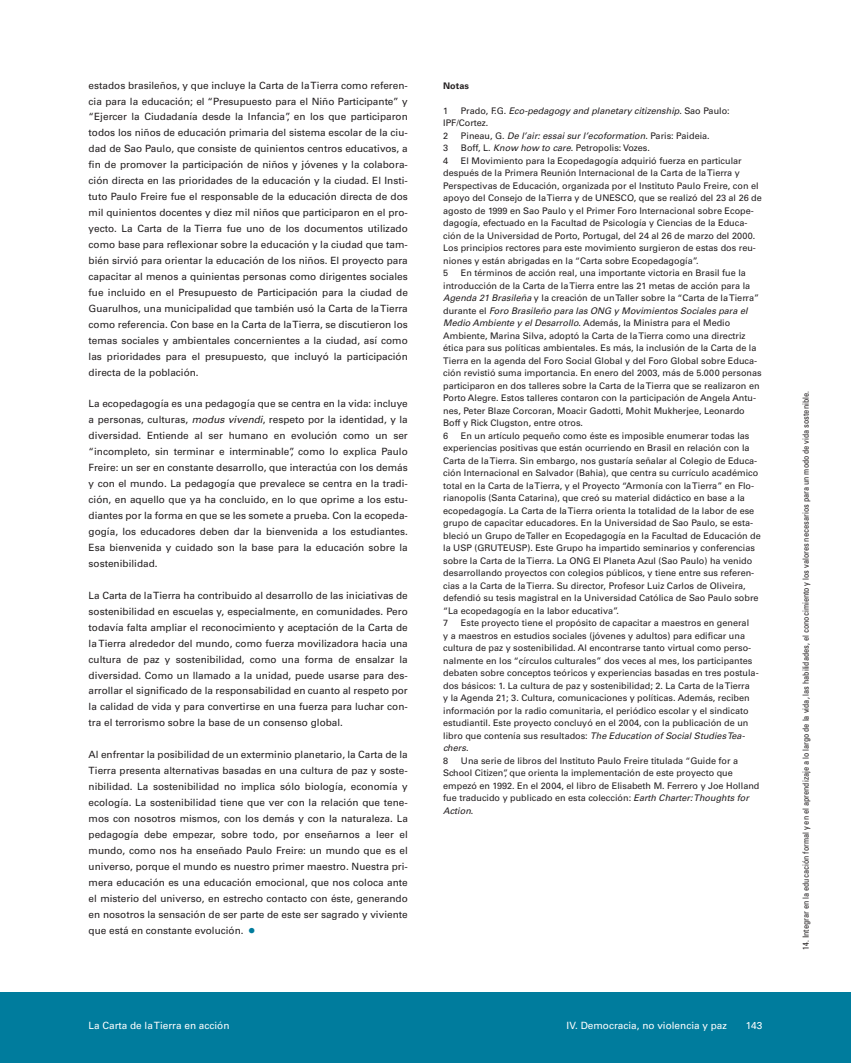
<style>
.page{position:relative;width:851px;height:1063px;background:#fff}
.page>*{position:absolute;margin:0;border:0;box-sizing:border-box;transform-origin:0 0}
.t1{font:10px/16px "Univers";color:#231f20;text-align:justify}
.t2{font:10px "Univers";color:#fff}
.t3{font:9px/12.5px "Univers";color:#231f20}
.t4{font:italic 9px/12.5px "Univers";color:#231f20}
.t5{font:700 9px "Univers";color:#231f20}
.t6{font:condensed 8.5px "Univers";color:#231f20}
.s1{font-style:italic}
.s2{font-size:15px;color:#007c9d}
.s3{font-style:normal}
</style>
<div class="page">
<div style="left:0;top:992px;width:850px;height:71px;background:#007c9d"></div>
<p class="t1" style="left:89px;top:78px;width:321px">estados brasileños, y que incluye la Carta de la Tierra como referen&shy;cia para la educación; el “Presupuesto para el Niño Participante” y “Ejercer la Ciudadanía desde la Infancia”, en los que participaron todos los niños de educación primaria del sistema escolar de la ciu&shy;dad de Sao Paulo, que consiste de quinientos centros educativos, a fin de promover la participación de niños y jóvenes y la colabora&shy;ción directa en las prioridades de la educación y la ciudad. El Insti&shy;tuto Paulo Freire fue el responsable de la educación directa de dos mil quinientos docentes y diez mil niños que participaron en el pro&shy;yecto. La Carta de la Tierra fue uno de los documentos utilizado como base para reflexionar sobre la educación y la ciudad que tam&shy;bién sirvió para orientar la educación de los niños. El proyecto para capacitar al menos a quinientas personas como dirigentes sociales fue incluido en el Presupuesto de Participación para la ciudad de Guarulhos, una municipalidad que también usó la Carta de la Tierra como referencia. Con base en la Carta de la Tierra, se discutieron los temas sociales y ambientales concernientes a la ciudad, así como las prioridades para el presupuesto, que incluyó la participación directa de la población.</p>
<p class="t1" style="left:89px;top:397px;width:321px">La ecopedagogía es una pedagogía que se centra en la vida: incluye a personas, culturas, <span class="s1">modus vivendi</span>, respeto por la identidad, y la diversidad. Entiende al ser humano en evolución como un ser “incompleto, sin terminar e interminable”, como lo explica Paulo Freire: un ser en constante desarrollo, que interactúa con los demás y con el mundo. La pedagogía que prevalece se centra en la tradi&shy;ción, en aquello que ya ha concluido, en lo que oprime a los estu&shy;diantes por la forma en que se les somete a prueba. Con la ecopeda&shy;gogía, los educadores deben dar la bienvenida a los estudiantes.<br>Esa bienvenida y cuidado son la base para la educación sobre la sostenibilidad.</p>
<p class="t1" style="left:89px;top:588px;width:321px">La Carta de la Tierra ha contribuido al desarrollo de las iniciativas de sostenibilidad en escuelas y, especialmente, en comunidades. Pero todavía falta ampliar el reconocimiento y aceptación de la Carta de la Tierra alrededor del mundo, como fuerza movilizadora hacia una cultura de paz y sostenibilidad, como una forma de ensalzar la diversidad. Como un llamado a la unidad, puede usarse para des&shy;arrollar el significado de la responsabilidad en cuanto al respeto por la calidad de vida y para convertirse en una fuerza para luchar con&shy;tra el terrorismo sobre la base de un consenso global.</p>
<p class="t1" style="left:89px;top:748px;width:321px">Al enfrentar la posibilidad de un exterminio planetario, la Carta de la Tierra presenta alternativas basadas en una cultura de paz y soste&shy;nibilidad. La sostenibilidad no implica sólo biología, economía y ecología. La sostenibilidad tiene que ver con la relación que tene&shy;mos con nosotros mismos, con los demás y con la naturaleza. La pedagogía debe empezar, sobre todo, por enseñarnos a leer el mundo, como nos ha enseñado Paulo Freire: un mundo que es el universo, porque el mundo es nuestro primer maestro. Nuestra pri&shy;mera educación es una educación emocional, que nos coloca ante el misterio del universo, en estrecho contacto con éste, generando en nosotros la sensación de ser parte de este ser sagrado y viviente que está en constante evolución. <span class="s2">•</span></p>
<p class="t5" style="left:443px;top:82px;width:27px">Notas</p>
<p class="t3" style="left:443px;top:105px;width:7px">1</p>
<p class="t4" style="left:443px;top:105px;width:288px;text-indent:18px"><span class="s3">Prado, F.G.</span> Eco-pedagogy and planetary citizenship<span class="s3">. Sao Paulo:<br>IPF/Cortez.<br>2</span></p>
<p class="t4" style="left:461px;top:130px;width:250px"><span class="s3">Pineau, G.</span> De l’air: essai sur l’ecoformation<span class="s3">. Paris: Paideia.</span></p>
<p class="t3" style="left:443px;top:142px;width:7px">3</p>
<p class="t3" style="left:461px;top:142px;width:190px">Boff, L. <span class="s1">Know how to care</span>. Petropolis: Vozes.</p>
<p class="t3" style="left:443px;top:155px;width:7px">4</p>
<p class="t3" style="left:443px;top:155px;width:320px;text-indent:18px">El Movimiento para la Ecopedagogía adquirió fuerza en particular después de la Primera Reunión Internacional de la Carta de la Tierra y Perspectivas de Educación, organizada por el Instituto Paulo Freire, con el apoyo del Consejo de la Tierra y de UNESCO, que se realizó del 23 al 26 de agosto de 1999 en Sao Paulo y el Primer Foro Internacional sobre Ecope&shy;dagogía, efectuado en la Facultad de Psicología y Ciencias de la Educa&shy;ción de la Universidad de Porto, Portugal, del 24 al 26 de marzo del 2000.<br>Los principios rectores para este movimiento surgieron de estas dos reu&shy;niones y están abrigadas en la “Carta sobre Ecopedagogía”.<br>5</p>
<p class="t3" style="left:443px;top:267px;width:320px;text-indent:18px">En términos de acción real, una importante victoria en Brasil fue la introducción de la Carta de la Tierra entre las 21 metas de acción para la <span class="s1">Agenda 21 Brasileña</span> y la creación de un Taller sobre la “Carta de la Tierra” durante el <span class="s1">Foro Brasileño para las ONG y Movimientos Sociales para el Medio Ambiente y el Desarrollo</span>. Además, la Ministra para el Medio Ambiente, Marina Silva, adoptó la Carta de la Tierra como una directriz ética para sus políticas ambientales. Es más, la inclusión de la Carta de la Tierra en la agenda del Foro Social Global y del Foro Global sobre Educa&shy;ción revistió suma importancia. En enero del 2003, más de 5.000 personas participaron en dos talleres sobre la Carta de la Tierra que se realizaron en Porto Alegre. Estos talleres contaron con la participación de Angela Antu&shy;nes, Peter Blaze Corcoran, Moacir Gadotti, Mohit Mukherjee, Leonardo Boff y Rick Clugston, entre otros.<br>6</p>
<p class="t3" style="left:443px;top:430px;width:319px;text-indent:18px">En un artículo pequeño como éste es imposible enumerar todas las experiencias positivas que están ocurriendo en Brasil en relación con la Carta de la Tierra. Sin embargo, nos gustaría señalar al Colegio de Educa&shy;ción Internacional en Salvador (Bahia), que centra su currículo académico total en la Carta de la Tierra, y el Proyecto “Armonía con la Tierra” en Flo&shy;rianopolis (Santa Catarina), que creó su material didáctico en base a la ecopedagogía. La Carta de la Tierra orienta la totalidad de la labor de ese grupo de capacitar educadores. En la Universidad de Sao Paulo, se esta&shy;bleció un Grupo de Taller en Ecopedagogía en la Facultad de Educación de la USP (GRUTEUSP). Este Grupo ha impartido seminarios y conferencias sobre la Carta de la Tierra. La ONG El Planeta Azul (Sao Paulo) ha venido desarrollando proyectos con colegios públicos, y tiene entre sus referen&shy;cias a la Carta de la Tierra. Su director, Profesor Luiz Carlos de Oliveira, defendió su tesis magistral en la Universidad Católica de Sao Paulo sobre “La ecopedagogía en la labor educativa”.<br>7</p>
<p class="t3" style="left:443px;top:617px;width:317px;text-indent:18px">Este proyecto tiene el propósito de capacitar a maestros en general<br>y a maestros en estudios sociales (jóvenes y adultos) para edificar una cultura de paz y sostenibilidad. Al encontrarse tanto virtual como perso&shy;nalmente en los “círculos culturales” dos veces al mes, los participantes debaten sobre conceptos teóricos y experiencias basadas en tres postula&shy;dos básicos: 1. La cultura de paz y sostenibilidad; 2. La Carta de la Tierra<br>y la Agenda 21; 3. Cultura, comunicaciones y políticas. Además, reciben información por la radio comunitaria, el periódico escolar y el sindicato estudiantil. Este proyecto concluyó en el 2004, con la publicación de un libro que contenía sus resultados: <span class="s1">The Education of Social Studies Tea&shy;chers</span>.<br>8</p>
<p class="t3" style="left:443px;top:755px;width:318px;text-indent:18px">Una serie de libros del Instituto Paulo Freire titulada “Guide for a School Citizen”, que orienta la implementación de este proyecto que empezó en 1992. En el 2004, el libro de Elisabeth M. Ferrero y Joe Holland fue traducido y publicado en esta colección: <span class="s1">Earth Charter: Thoughts for Action</span>.</p>
<p class="t2" style="left:89px;top:1022px;width:142px">La Carta de la Tierra en acción</p>
<p class="t2" style="left:566px;top:1022px;width:162px">IV. Democracia, no violencia y paz</p>
<p class="t2" style="left:745px;top:1022px;width:18px">143</p>
<p class="t6" style="left:802px;top:950px;width:560px;rotate:-90deg">14. Integrar en la educación formal y en el aprendizaje a lo largo de la vida, las habilidades, el conocimiento y los valores necesarios para un modo de vida sostenible.</p>
</div>
